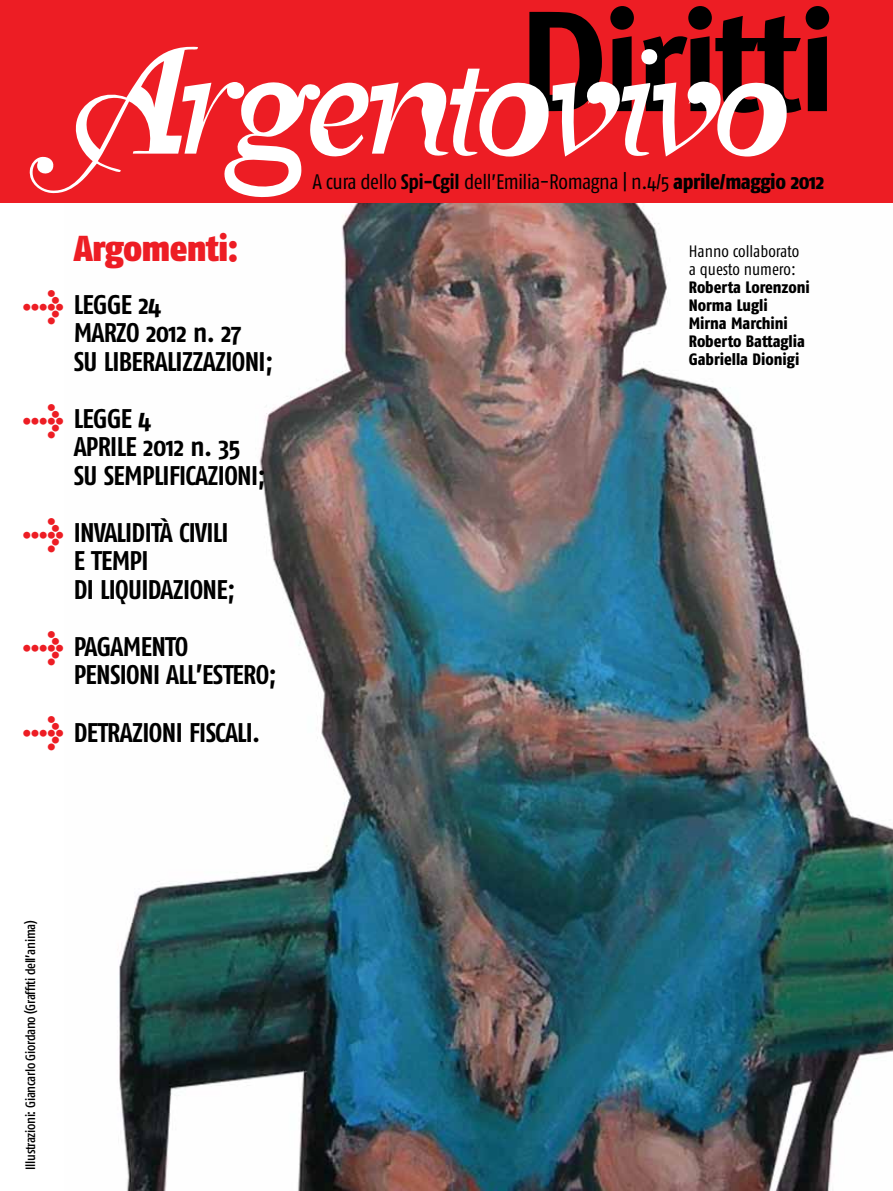
<style>
.page{position:relative;width:893px;height:1191px;background:#fff}
.page>*{position:absolute;margin:0;border:0;box-sizing:border-box;transform-origin:0 0}
.t1{font:900 36px "Fago Co";letter-spacing:-.01em;color:#ed1d24}
.t2{font:31.8px "Meta Cond Black Expert";color:#ed1d24}
.t3{font:700 27px/28.5px "Fago Co";letter-spacing:-.025em;color:#000}
.t4{font:21px "Fago Co";letter-spacing:-.02em;color:#000}
.t5{font:16.5px/18px "Fago Co Exb";color:#000}
.t6{font:16.5px/18px "Fago Co";color:#000}
.t7{font:13.5px "Fago Co Med";letter-spacing:-.025em;color:#000}
.s1{font-weight:700}
.s2{font-family:"Fago Co Exb"}
</style>
<div class="page">
<img style="left:65px;top:202px;width:828px;height:989px">
<div style="left:0;top:0;width:893px;height:202px;background:#ed1d24"></div>
<svg style="left:29px;top:6px;width:800px;height:192px"></svg>
<p class="t2" style="left:23px;top:285px;width:42px">l</p>
<p class="t2" style="left:23px;top:399px;width:42px">l</p>
<p class="t2" style="left:23px;top:513px;width:42px">l</p>
<p class="t2" style="left:23px;top:627px;width:42px">l</p>
<p class="t2" style="left:23px;top:712px;width:42px">l</p>
<h1 class="t1" style="left:74px;top:226px;width:166px">Argomenti:</h1>
<p class="t3" style="left:74px;top:290px;width:201px">LEGGE 24<br>MARZO 2012 N. 27<br>SU LIBERALIZZAZIONI;</p>
<p class="t3" style="left:74px;top:404px;width:194px">LEGGE 4<br>APRILE 2012 N. 35<br>SU SEMPLIFICAZIONI;</p>
<p class="t3" style="left:74px;top:518px;width:163px">INVALIDITÀ CIVILI<br>E TEMPI<br>DI LIQUIDAZIONE;</p>
<p class="t3" style="left:74px;top:632px;width:205px">PAGAMENTO<br>PENSIONI ALL’ESTERO;</p>
<p class="t3" style="left:74px;top:717px;width:188px">DETRAZIONI FISCALI.</p>
<p class="t4" style="left:313px;top:169px;width:513px">A cura dello <span class="s1">SPI-CGIL</span> dell’Emilia-Romagna | n.4/5 <span class="s2">aprile/maggio 2012</span></p>
<p class="t6" style="left:689px;top:242px;width:112px">Hanno collaborato a questo numero:</p>
<p class="t5" style="left:689px;top:278px;width:123px">Roberta Lorenzoni<br>Norma Lugli<br>Mirna Marchini<br>Roberto Battaglia<br>Gabriella Dionigi</p>
<p class="t7" style="left:23px;top:1169px;width:251px;rotate:-90deg">Illustrazioni: Giancarlo Giordano (Graffiti dell’anima)</p>
</div>
